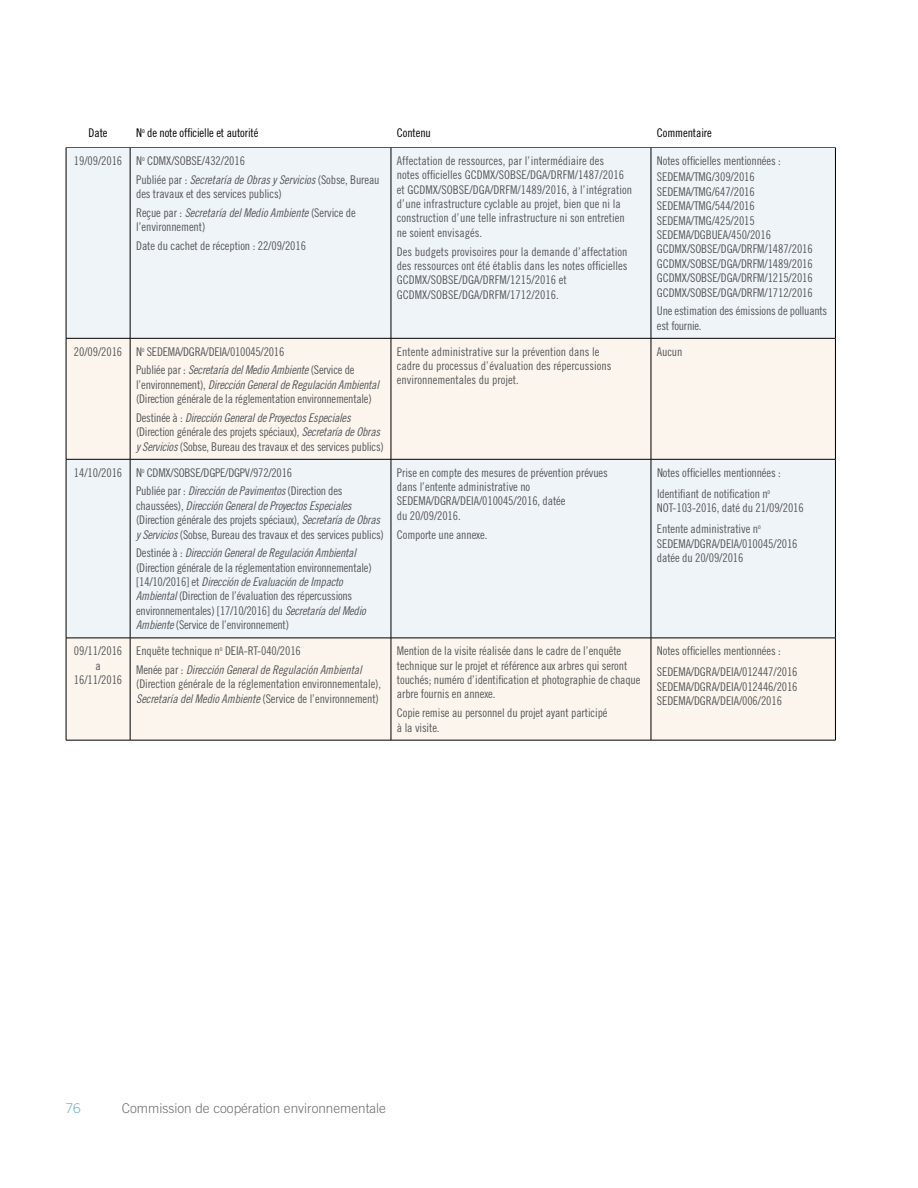
<style>
.page{position:relative;width:918px;height:1188px;background:#fff}
.page>*{position:absolute;margin:0;border:0;box-sizing:border-box;transform-origin:0 0}
.t1{font:300 13.5px "Trade Gothic LT Std";color:#6d6e71}
.t2{font:300 13.5px "Trade Gothic LT Std";color:#75b1cc}
.t3{font:12px/14.4px "Trade Gothic LT Std Cn 18";letter-spacing:-.01em;color:#58595b}
.t4{font:12px/14.4px "Trade Gothic LT Std Cn 18 Obl";letter-spacing:-.02em;color:#58595b}
.t5{font:12px "Trade Gothic LT Std Cn 18";letter-spacing:-.01em;color:#000}
.s1{font-family:"Trade Gothic LT Std Cn 18"}
.s2{font-family:"Trade Gothic LT Std Cn 18 Obl"}
</style>
<div class="page">
<div style="left:67px;top:148px;width:768px;height:190px;background:#eff4f8"></div>
<svg style="left:67px;top:339px;width:768px;height:401px;fill:#fbf5ed"></svg>
<hr style="left:66px;top:338px;width:64px;height:1px;background:#000">
<hr style="left:651px;top:338px;width:185px;height:1px;background:#000">
<hr style="left:66px;top:459px;width:64px;height:1px;background:#000">
<hr style="left:651px;top:459px;width:185px;height:1px;background:#000">
<hr style="left:66px;top:638px;width:64px;height:1px;background:#000">
<hr style="left:651px;top:638px;width:185px;height:1px;background:#000">
<hr style="left:66px;top:740px;width:64px;height:1px;background:#000">
<hr style="left:651px;top:740px;width:185px;height:1px;background:#000">
<hr style="left:66px;top:148px;width:1px;height:190px;background:#000">
<hr style="left:835px;top:148px;width:1px;height:190px;background:#000">
<hr style="left:66px;top:339px;width:1px;height:120px;background:#000">
<hr style="left:835px;top:339px;width:1px;height:120px;background:#000">
<hr style="left:66px;top:459px;width:1px;height:179px;background:#000">
<hr style="left:835px;top:459px;width:1px;height:179px;background:#000">
<hr style="left:66px;top:638px;width:1px;height:102px;background:#000">
<hr style="left:835px;top:638px;width:1px;height:102px;background:#000">
<hr style="left:66px;top:147px;width:64px;height:1px;background:#58595b">
<hr style="left:130px;top:147px;width:261px;height:1px;background:#58595b">
<hr style="left:391px;top:147px;width:260px;height:1px;background:#58595b">
<hr style="left:651px;top:147px;width:185px;height:1px;background:#58595b">
<hr style="left:130px;top:148px;width:1px;height:190px;background:#000">
<hr style="left:391px;top:148px;width:1px;height:190px;background:#000">
<hr style="left:651px;top:148px;width:1px;height:190px;background:#000">
<hr style="left:130px;top:338px;width:261px;height:1px;background:#000">
<hr style="left:130px;top:339px;width:1px;height:120px;background:#000">
<hr style="left:391px;top:338px;width:260px;height:1px;background:#000">
<hr style="left:391px;top:339px;width:1px;height:120px;background:#000">
<hr style="left:651px;top:339px;width:1px;height:120px;background:#000">
<hr style="left:130px;top:459px;width:261px;height:1px;background:#000">
<hr style="left:130px;top:459px;width:1px;height:179px;background:#000">
<hr style="left:391px;top:459px;width:260px;height:1px;background:#000">
<hr style="left:391px;top:459px;width:1px;height:179px;background:#000">
<hr style="left:651px;top:459px;width:1px;height:179px;background:#000">
<hr style="left:130px;top:638px;width:261px;height:1px;background:#000">
<hr style="left:130px;top:638px;width:1px;height:102px;background:#000">
<hr style="left:391px;top:638px;width:260px;height:1px;background:#000">
<hr style="left:391px;top:638px;width:1px;height:102px;background:#000">
<hr style="left:651px;top:638px;width:1px;height:102px;background:#000">
<hr style="left:130px;top:740px;width:261px;height:1px;background:#000">
<hr style="left:391px;top:740px;width:260px;height:1px;background:#000">
<p class="t5" style="left:89px;top:125px;width:20px">Date</p>
<p class="t5" style="left:136px;top:125px;width:124px">N<sup>o</sup> de note officielle et autorité</p>
<p class="t5" style="left:397px;top:125px;width:35px">Contenu</p>
<p class="t5" style="left:657px;top:125px;width:56px">Commentaire</p>
<p class="t3" style="left:74px;top:153px;width:173px">19/09/2016 N<sup>o</sup> CDMX/SOBSE/432/2016</p>
<p class="t4" style="left:136px;top:172px;width:245px"><span class="s1">Publiée par :</span> Secretaría de Obras y Servicios <span class="s1">(Sobse, Bureau</span></p>
<p class="t3" style="left:136px;top:186px;width:147px">des travaux et des services publics)</p>
<p class="t4" style="left:136px;top:205px;width:221px"><span class="s1">Reçue par :</span> Secretaría del Medio Ambiente <span class="s1">(Service de</span></p>
<p class="t3" style="left:136px;top:217px;width:171px;line-height:18.8px">l’environnement)<br>Date du cachet de réception : 22/09/2016</p>
<p class="t3" style="left:397px;top:153px;width:237px">Affectation de ressources, par l’intermédiaire des<br>notes officielles GCDMX/SOBSE/DGA/DRFM/1487/2016 et GCDMX/SOBSE/DGA/DRFM/1489/2016, à l’intégration d’une infrastructure cyclable au projet, bien que ni la construction d’une telle infrastructure ni son entretien ne soient envisagés.</p>
<p class="t3" style="left:397px;top:244px;width:232px">Des budgets provisoires pour la demande d’affectation des ressources ont été établis dans les notes officielles GCDMX/SOBSE/DGA/DRFM/1215/2016 et GCDMX/SOBSE/DGA/DRFM/1712/2016.</p>
<p class="t3" style="left:657px;top:152px;width:125px;line-height:16.5px">Notes officielles mentionnées :<br>SEDEMA/TMG/309/2016</p>
<p class="t3" style="left:657px;top:184px;width:157px">SEDEMA/TMG/647/2016<br>SEDEMA/TMG/544/2016<br>SEDEMA/TMG/425/2015<br>SEDEMA/DGBUEA/450/2016<br>GCDMX/SOBSE/DGA/DRFM/1487/2016<br>GCDMX/SOBSE/DGA/DRFM/1489/2016<br>GCDMX/SOBSE/DGA/DRFM/1215/2016<br>GCDMX/SOBSE/DGA/DRFM/1712/2016</p>
<p class="t3" style="left:657px;top:304px;width:172px">Une estimation des émissions de polluants est fournie.</p>
<p class="t3" style="left:74px;top:344px;width:212px">20/09/2016 N<sup>o</sup> SEDEMA/DGRA/DEIA/010045/2016</p>
<p class="t4" style="left:136px;top:363px;width:244px"><span class="s1">Publiée par :</span> Secretaría del Medio Ambiente <span class="s1">(Service de l’environnement),</span> Dirección General de Regulación Ambiental</p>
<p class="t3" style="left:136px;top:392px;width:237px">(Direction générale de la réglementation environnementale)</p>
<p class="t4" style="left:136px;top:411px;width:216px"><span class="s1">Destinée à :</span> Dirección General de Proyectos Especiales</p>
<p class="t3" style="left:136px;top:425px;width:249px">(Direction générale des projets spéciaux), <span class="s2">Secretaría de Obras y Servicios</span> (Sobse, Bureau des travaux et des services publics)</p>
<p class="t3" style="left:136px;top:463px;width:208px;line-height:18.8px;text-indent:-62px">14/10/2016 N<sup>o</sup> CDMX/SOBSE/DGPE/DGPV/972/2016<br>Publiée par : <span class="s2">Dirección de Pavimentos</span> (Direction des</p>
<p class="t4" style="left:136px;top:499px;width:217px"><span class="s1">chaussées),</span> Dirección General de Proyectos Especiales</p>
<p class="t3" style="left:136px;top:513px;width:249px">(Direction générale des projets spéciaux), <span class="s2">Secretaría de Obras y Servicios</span> (Sobse, Bureau des travaux et des services publics)</p>
<p class="t4" style="left:136px;top:546px;width:221px"><span class="s1">Destinée à :</span> Dirección General de Regulación Ambiental</p>
<p class="t3" style="left:136px;top:560px;width:237px">(Direction générale de la réglementation environnementale)</p>
<p class="t4" style="left:136px;top:575px;width:208px"><span class="s1">[14/10/2016] et</span> Dirección de Evaluación de Impacto</p>
<p class="t3" style="left:136px;top:589px;width:231px"><span class="s2">Ambiental</span> (Direction de l’évaluation des répercussions environnementales) [17/10/2016] du <span class="s2">Secretaría del Medio<br>Ambiente</span> (Service de l’environnement)</p>
<p class="t3" style="left:74px;top:644px;width:50px;text-align:center">09/11/2016 a<br>16/11/2016</p>
<p class="t3" style="left:136px;top:644px;width:166px">Enquête technique n<sup>o</sup> DEIA-RT-040/2016</p>
<p class="t4" style="left:136px;top:663px;width:227px"><span class="s1">Menée par :</span> Dirección General de Regulación Ambiental</p>
<p class="t3" style="left:136px;top:677px;width:246px">(Direction générale de la réglementation environnementale),</p>
<p class="t4" style="left:136px;top:691px;width:244px">Secretaría del Medio Ambiente <span class="s1">(Service de l’environnement)</span></p>
<p class="t3" style="left:397px;top:344px;width:216px">Entente administrative sur la prévention dans le cadre du processus d’évaluation des répercussions environnementales du projet.</p>
<p class="t3" style="left:657px;top:344px;width:27px">Aucun</p>
<p class="t3" style="left:397px;top:465px;width:212px">Prise en compte des mesures de prévention prévues dans l’entente administrative no SEDEMA/DGRA/DEIA/010045/2016, datée<br>du 20/09/2016.</p>
<p class="t3" style="left:397px;top:527px;width:92px">Comporte une annexe.</p>
<p class="t3" style="left:657px;top:462px;width:125px;line-height:21.1px">Notes officielles mentionnées :<br>Identifiant de notification n<sup>o</sup></p>
<p class="t3" style="left:657px;top:497px;width:148px;line-height:21.1px">NOT-103-2016, daté du 21/09/2016<br>Entente administrative n<sup>o</sup></p>
<p class="t3" style="left:657px;top:536px;width:142px">SEDEMA/DGRA/DEIA/010045/2016 datée du 20/09/2016</p>
<p class="t3" style="left:397px;top:644px;width:245px">Mention de la visite réalisée dans le cadre de l’enquête technique sur le projet et référence aux arbres qui seront touchés; numéro d’identification et photographie de chaque arbre fournis en annexe.</p>
<p class="t3" style="left:397px;top:706px;width:212px">Copie remise au personnel du projet ayant participé à la visite.</p>
<p class="t3" style="left:657px;top:640px;width:142px;line-height:21.1px">Notes officielles mentionnées :<br>SEDEMA/DGRA/DEIA/012447/2016</p>
<p class="t3" style="left:657px;top:679px;width:142px">SEDEMA/DGRA/DEIA/012446/2016<br>SEDEMA/DGRA/DEIA/006/2016</p>
<p class="t2" style="left:66px;top:1101px;width:17px">76</p>
<p class="t1" style="left:122px;top:1101px;width:266px">Commission de coopération environnementale</p>
</div>
